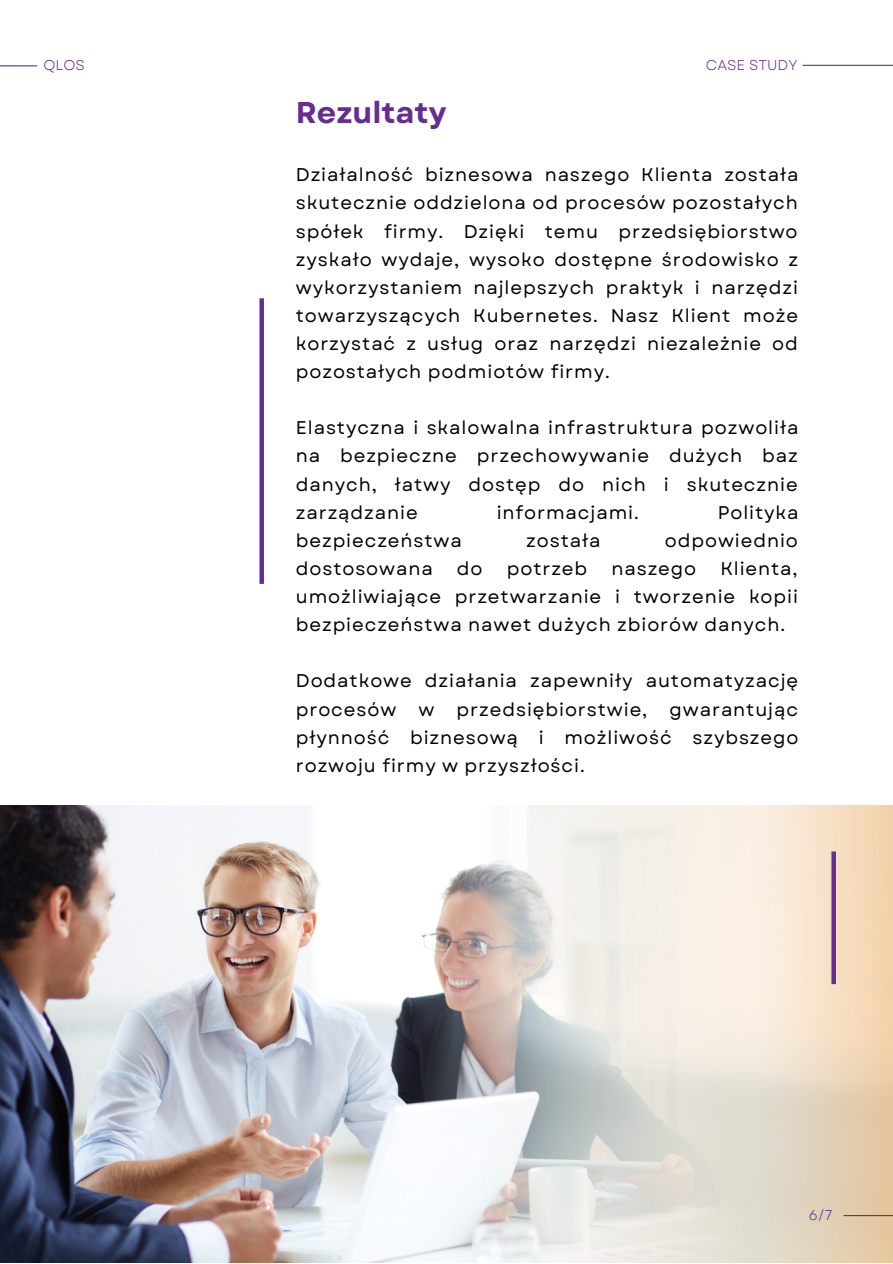
<style>
.page{position:relative;width:893px;height:1264px;background:#fff}
.page>*{position:absolute;margin:0;border:0;box-sizing:border-box;transform-origin:0 0}
.t1{font:700 30px "Garet";color:#652d90}
.t2{font:18.45px/28px "Garet";letter-spacing:.05em;color:#000;text-align:justify}
.t3{font:14.25px "Garet";color:#652d90}
</style>
<div class="page">
<img style="left:0;top:805px;width:482px;height:457px">
<svg style="left:482px;top:805px;width:410px;height:457px"></svg>
<hr style="left:802px;top:65px;width:90px;height:1px;background:#652d90">
<div style="left:259px;top:298px;width:5px;height:286px;background:#652d90"></div>
<svg style="left:831px;top:851px;width:4px;height:133px"></svg>
<hr style="left:843px;top:1214px;width:49px;height:2px;background:#652d90">
<hr style="left:0;top:65px;width:37px;height:1px;background:#652d90">
<p class="t3" style="left:43px;top:55px;width:43px">QLOS</p>
<p class="t1" style="left:296px;top:91px;width:152px">Rezultaty</p>
<p class="t3" style="left:705px;top:55px;width:93px">CASE STUDY</p>
<p class="t2" style="left:296px;top:161px;width:504px">Działalność biznesowa naszego Klienta została skutecznie oddzielona od procesów pozostałych spółek firmy. Dzięki temu przedsiębiorstwo zyskało wydaje, wysoko dostępne środowisko z wykorzystaniem najlepszych praktyk i narzędzi towarzyszących Kubernetes. Nasz Klient może korzystać z usług oraz narzędzi niezależnie od pozostałych podmiotów firmy.</p>
<p class="t2" style="left:296px;top:414px;width:504px">Elastyczna i skalowalna infrastruktura pozwoliła na bezpieczne przechowywanie dużych baz danych, łatwy dostęp do nich i skutecznie zarządzanie</p>
<p class="t2" style="left:496px;top:498px;width:144px">informacjami.</p>
<p class="t2" style="left:717px;top:498px;width:82px">Polityka</p>
<p class="t2" style="left:296px;top:526px;width:167px">bezpieczeństwa</p>
<p class="t2" style="left:526px;top:526px;width:76px">została</p>
<p class="t2" style="left:664px;top:526px;width:135px">odpowiednio</p>
<p class="t2" style="left:296px;top:554px;width:138px">dostosowana</p>
<p class="t2" style="left:457px;top:554px;width:27px">do</p>
<p class="t2" style="left:506px;top:554px;width:82px">potrzeb</p>
<p class="t2" style="left:611px;top:554px;width:86px">naszego</p>
<p class="t2" style="left:296px;top:554px;width:503px;text-indent:424px">Klienta, umożliwiające przetwarzanie i tworzenie kopii bezpieczeństwa nawet dużych zbiorów danych.</p>
<p class="t2" style="left:296px;top:667px;width:504px">Dodatkowe działania zapewniły automatyzację procesów w przedsiębiorstwie, gwarantując płynność biznesową i możliwość szybszego rozwoju firmy w przyszłości.</p>
<p class="t3" style="left:808px;top:1205px;width:25px">6/7</p>
</div>
